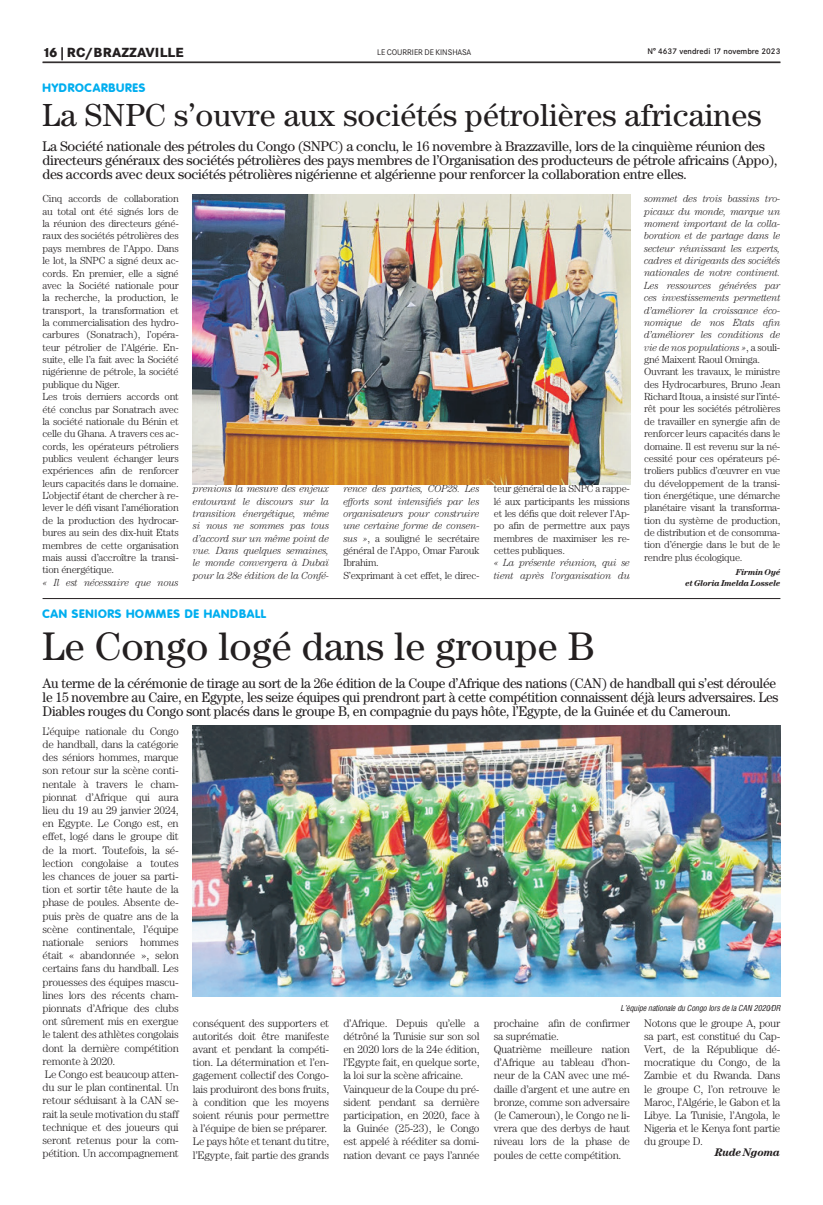
<style>
.page{position:relative;width:823px;height:1205px;background:#fff}
.page>*{position:absolute;margin:0;border:0;box-sizing:border-box;transform-origin:0 0}
.t1{font:40px "Century";color:#231f20}
.t2{font:32px "Century";color:#231f20}
.t3{font:14px/14px "Century";letter-spacing:-.02em;color:#231f20;scale:.96 1}
.t4{font:14px/14px "Century";letter-spacing:-.02em;color:#231f20}
.t5{font:800 13px "Corporate SBQ";letter-spacing:.01em;color:#231f20}
.t6{font:800 12px "Corporate Rounded";letter-spacing:.06em;color:#00aeef}
.t7{font:300 11px/13.2px "Century";letter-spacing:-.025em;color:#231f20}
.t8{font:italic 700 11px "Century";letter-spacing:-.025em;color:#231f20}
.t9{font:300 10.3px/12.4px "Century";letter-spacing:-.025em;color:#231f20}
.t10{font:italic 300 10.3px/12.4px "Century";letter-spacing:-.025em;color:#231f20;scale:.95 1}
.t11{font:italic 700 8.5px/11px "Century";letter-spacing:-.025em;color:#231f20;text-align:right}
.t12{font:italic 8px "Corporate Condensed";color:#231f20}
.t13{font:500 8px "Corporate SBQ";color:#231f20}
.t14{font:8px "Corporate SBQ";letter-spacing:-.01em;color:#231f20}
.s1{font-style:normal}
.s2{font-style:italic}
</style>
<div class="page">
<hr style="left:43px;top:62px;width:737px;height:1px;background:#231f20">
<img style="left:193px;top:726px;width:587px;height:271px">
<hr style="left:43px;top:598px;width:737px;height:1px;background:#231f20">
<img style="left:193px;top:194px;width:436px;height:290px">
<p class="t5" style="left:43px;top:44px;width:142px">16 | RC/BRAZZAVILLE</p>
<p class="t14" style="left:377px;top:47px;width:96px">LE COURRIER DE KINSHASA</p>
<p class="t13" style="left:647px;top:46px;width:134px">N° 4637 vendredi 17 novembre 2023</p>
<p class="t6" style="left:43px;top:81px;width:104px">HYDROCARBURES</p>
<h2 class="t2" style="left:43px;top:96px;width:720px">La SNPC s’ouvre aux sociétés pétrolières africaines</h2>
<p class="t4" style="left:43px;top:139px;width:736px">La Société nationale des pétroles du Congo (SNPC) a conclu, le 16 novembre à Brazzaville, lors de la cinquième réunion des directeurs généraux des sociétés pétrolières des pays membres de l’Organisation des producteurs de pétrole africains (Appo), des accords avec deux sociétés pétrolières nigérienne et algérienne pour renforcer la collaboration entre elles.</p>
<p class="t9" style="left:43px;top:192px;width:138px">Cinq accords de collaboration au total ont été signés lors de la réunion des directeurs géné&shy;raux des sociétés pétrolières des pays membres de l’Appo. Dans le lot, la SNPC a signé deux ac&shy;cords. En premier, elle a signé avec la Société nationale pour la recherche, la production, le transport, la transformation et la commercialisation des hydro&shy;carbures (Sonatrach), l’opéra&shy;teur pétrolier de l’Algérie. En&shy;suite, elle l’a fait avec la Société nigérienne de pétrole, la société publique du Niger.<br>Les trois derniers accords ont été conclus par Sonatrach avec la société nationale du Bénin et celle du Ghana. A travers ces ac&shy;cords, les opérateurs pétroliers publics veulent échanger leurs expériences afin de renforcer leurs capacités dans le domaine.<br>L’objectif étant de chercher à re&shy;lever le défi visant l’amélioration de la production des hydrocar&shy;bures au sein des dix-huit Etats membres de cette organisation mais aussi d’accroître la transi&shy;tion énergétique.</p>
<p class="t10" style="left:43px;top:576px;width:145px">« Il est nécessaire que nous</p>
<p class="t10" style="left:193px;top:482px;width:145px;text-align:justify">prenions la mesure des enjeux entourant le discours sur la transition énergétique, même si nous ne sommes pas tous d’accord sur un même point de vue. Dans quelques semaines, le monde convergera à Dubaï pour la 28e édition de la Confé-</p>
<p class="t10" style="left:343px;top:482px;width:145px">rence des parties, COP28. Les efforts sont intensifiés par les organisateurs pour construire une certaine forme de consen&shy;sus »<span class="s1">, a souligné le secrétaire général de l’Appo, Omar Farouk<br>Ibrahim.<br>S’exprimant à cet effet, le direc-</span></p>
<p class="t9" style="left:493px;top:482px;width:138px;text-align:justify">teur général de la SNPC a rappe&shy;lé aux participants les missions et les défis que doit relever l’Ap&shy;po afin de permettre aux pays membres de maximiser les re&shy;cettes publiques.</p>
<p class="t10" style="left:493px;top:557px;width:145px">« La présente réunion, qui se tient après l’organisation du</p>
<p class="t9" style="left:643px;top:192px;width:138px"><span class="s2">sommet des trois bassins tro&shy;picaux du monde, marque un moment important de la colla&shy;boration et de partage dans le secteur réunissant les experts, cadres et dirigeants des sociétés nationales de notre continent.<br>Les ressources générées par ces investissements permettent d’améliorer la croissance éco&shy;nomique de nos Etats afin d’améliorer les conditions de vie de nos populations »</span>, a souli&shy;gné Maixent Raoul Ominga.<br>Ouvrant les travaux, le ministre des Hydrocarbures, Bruno Jean<br>Richard Itoua, a insisté sur l’inté&shy;rêt pour les sociétés pétrolières de travailler en synergie afin de renforcer leurs capacités dans le domaine. Il est revenu sur la né&shy;cessité pour ces opérateurs pé&shy;troliers publics d’œuvrer en vue du développement de la transi&shy;tion énergétique, une démarche planétaire visant la transforma&shy;tion du système de production, de distribution et de consomma&shy;tion d’énergie dans le but de le rendre plus écologique.</p>
<p class="t11" style="left:685px;top:566px;width:96px">Firmin Oyé<br>et Gloria Imelda Lossele</p>
<p class="t6" style="left:43px;top:606px;width:225px">CAN SENIORS HOMMES DE HANDBALL</p>
<h1 class="t1" style="left:43px;top:623px;width:553px">Le Congo logé dans le groupe B</h1>
<p class="t3" style="left:43px;top:676px;width:767px">Au terme de la cérémonie de tirage au sort de la 26e édition de la Coupe d’Afrique des nations (CAN) de handball qui s’est déroulée le 15 novembre au Caire, en Egypte, les seize équipes qui prendront part à cette compétition connaissent déjà leurs adversaires. Les<br>Diables rouges du Congo sont placés dans le groupe B, en compagnie du pays hôte, l’Egypte, de la Guinée et du Cameroun.</p>
<p class="t7" style="left:43px;top:724px;width:138px">L’équipe nationale du Congo de handball, dans la catégorie des séniors hommes, marque son retour sur la scène conti&shy;nentale à travers le cham&shy;pionnat d’Afrique qui aura lieu du 19 au 29 janvier 2024, en Egypte. Le Congo est, en effet, logé dans le groupe dit de la mort. Toutefois, la sé&shy;lection congolaise a toutes les chances de jouer sa parti&shy;tion et sortir tête haute de la phase de poules. Absente de&shy;puis près de quatre ans de la scène continentale, l’équipe nationale seniors hommes était « abandonnée », selon certains fans du handball. Les prouesses des équipes mascu&shy;lines lors des récents cham&shy;pionnats d’Afrique des clubs ont sûrement mis en exergue le talent des athlètes congolais dont la dernière compétition remonte à 2020.<br>Le Congo est beaucoup atten&shy;du sur le plan continental. Un retour séduisant à la CAN se&shy;rait la seule motivation du staff technique et des joueurs qui seront retenus pour la com&shy;pétition. Un accompagnement</p>
<p class="t12" style="left:620px;top:1003px;width:161px">L’équipe nationale du Congo lors de la CAN 2020/DR</p>
<p class="t7" style="left:193px;top:1016px;width:138px">conséquent des supporters et autorités doit être manifeste avant et pendant la compéti&shy;tion. La détermination et l’en&shy;gagement collectif des Congo&shy;lais produiront des bons fruits, à condition que les moyens soient réunis pour permettre à l’équipe de bien se préparer.<br>Le pays hôte et tenant du titre, l’Egypte, fait partie des grands</p>
<p class="t7" style="left:343px;top:1016px;width:138px">d’Afrique. Depuis qu’elle a détrôné la Tunisie sur son sol en 2020 lors de la 24e édition, l’Egypte fait, en quelque sorte, la loi sur la scène africaine.<br>Vainqueur de la Coupe du pré&shy;sident pendant sa dernière participation, en 2020, face à la Guinée (25-23), le Congo est appelé à rééditer sa domi&shy;nation devant ce pays l’année</p>
<p class="t7" style="left:493px;top:1016px;width:138px">prochaine afin de confirmer sa suprématie.<br>Quatrième meilleure nation d’Afrique au tableau d’hon&shy;neur de la CAN avec une mé&shy;daille d’argent et une autre en bronze, comme son adversaire (le Cameroun), le Congo ne li&shy;vrera que des derbys de haut niveau lors de la phase de poules de cette compétition.</p>
<p class="t7" style="left:643px;top:1016px;width:138px;text-align:justify">Notons que le groupe A, pour sa part, est constitué du Cap-Vert, de la République dé&shy;mocratique du Congo, de la Zambie et du Rwanda. Dans le groupe C, l’on retrouve le Maroc, l’Algérie, le Gabon et la Libye. La Tunisie, l’Angola, le Nigeria et le Kenya font partie du groupe D.</p>
<p class="t8" style="left:714px;top:1146px;width:67px">Rude Ngoma</p>
</div>
